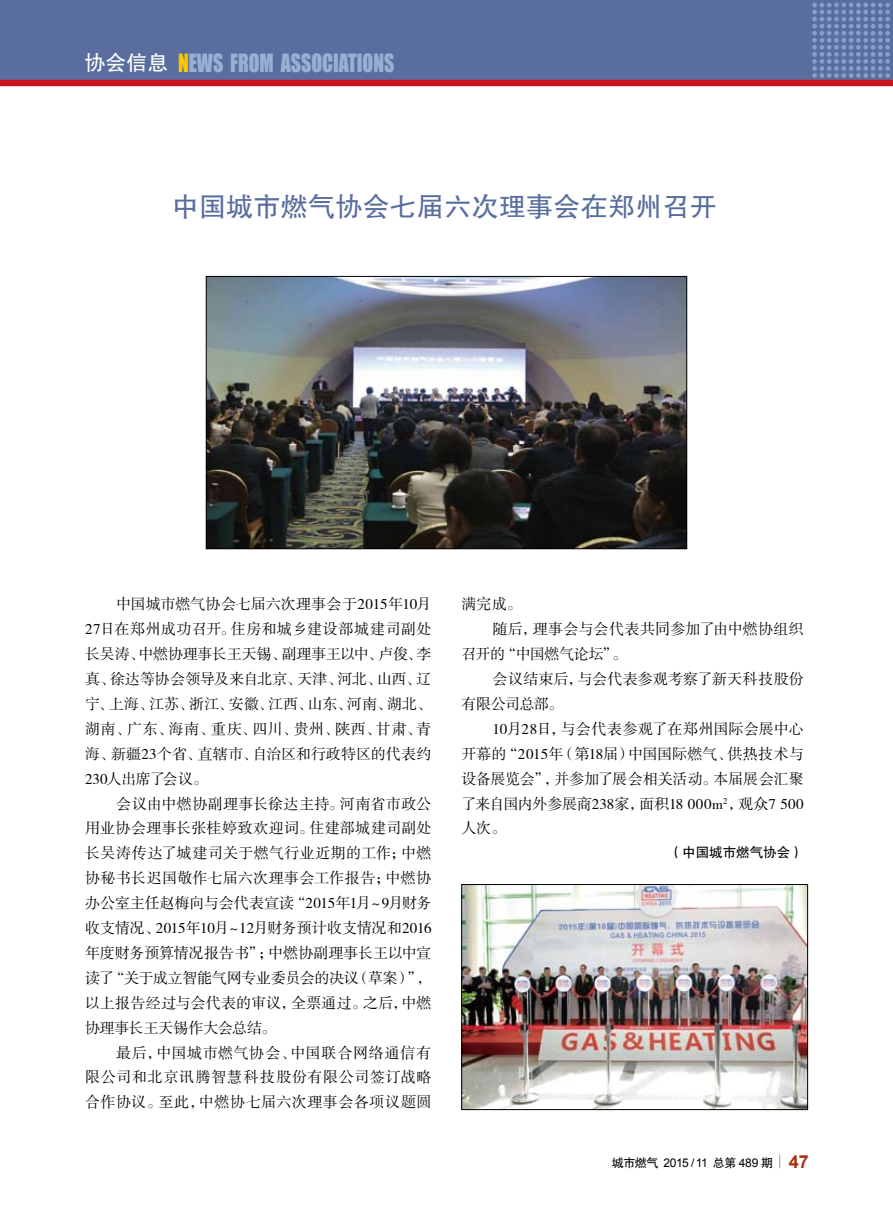
<style>
.page{position:relative;width:893px;height:1212px;background:#fff}
.page>*{position:absolute;margin:0;border:0;box-sizing:border-box;transform-origin:0 0}
.t1{font:27px "FZHTJW GB1 0";letter-spacing:.01em;color:#596e9e}
.t2{font:23.1px "Impact";color:#98b0d3;scale:.86 1}
.t3{font:15px/24.9px "FZSSJW GB1 0";letter-spacing:.01em;color:#000;text-align:justify}
.t4{font:15px "FZSSJW GB1 0";letter-spacing:-.02em;color:#000}
.t5{font:13.5px "FZHTJW GB1 0";color:#000}
.t6{font:12px "Arial";letter-spacing:-.04em;color:#000}
.s1{font-family:"FZHTJW GB1 0";font-size:21px;color:#fff}
.s2{color:#fcc700}
.s3{font-family:"FZHTJW GB1 0"}
.s4{font-weight:700;font-size:18px;color:#a62e14}
</style>
<div class="page">
<div style="left:0;top:0;width:893px;height:82px;background:#596e9e"></div>
<div style="left:0;top:80px;width:893px;height:6px;background:#cc141d"></div>
<svg style="left:812px;top:3px;width:78px;height:75px"></svg>
<svg style="left:779px;top:1155px;width:1px;height:13px"></svg>
<img style="left:463px;top:886px;width:343px;height:222px">
<div style="left:461px;top:884px;width:347px;height:226px;border:1px solid #000"></div>
<img style="left:208px;top:278px;width:477px;height:269px">
<div style="left:206px;top:276px;width:481px;height:273px;border:1px solid #000"></div>
<h2 class="t2" style="left:85px;top:45px;width:362px"><span class="s1">协会信息</span> <span class="s2">N</span>EWS FROM ASSOCIATIONS</h2>
<h1 class="t1" style="left:172px;top:192px;width:547px">中国城市燃气协会七届六次理事会在郑州召开</h1>
<p class="t3" style="left:85px;top:592px;width:348px;text-indent:31px">中国城市燃气协会七届六次理事会于2015年10月27日在郑州成功召开。住房和城乡建设部城建司副处长吴涛、中燃协理事长王天锡、副理事王以中、卢俊、李真、徐达等协会领导及来自北京、天津、河北、山西、辽宁、上海、江苏、浙江、安徽、江西、山东、河南、湖北、湖南、广东、海南、重庆、四川、贵州、陕西、甘肃、青海、新疆23个省、直辖市、自治区和行政特区的代表约230人出席了会议。</p>
<p class="t3" style="left:85px;top:792px;width:348px;text-indent:31px">会议由中燃协副理事长徐达主持。河南省市政公用业协会理事长张桂婷致欢迎词。住建部城建司副处长吴涛传达了城建司关于燃气行业近期的工作；中燃协秘书长迟国敬作七届六次理事会工作报告；中燃协办公室主任赵梅向与会代表宣读“2015年1月～9月财务收支情况、2015年10月～12月财务预计收支情况和2016年度财务预算情况报告书”；中燃协副理事长王以中宣读了“关于成立智能气网专业委员会的决议（草案）”，以上报告经过与会代表的审议，全票通过。之后，中燃协理事长王天锡作大会总结。</p>
<p class="t3" style="left:85px;top:1041px;width:348px;text-indent:31px">最后，中国城市燃气协会、中国联合网络通信有限公司和北京讯腾智慧科技股份有限公司签订战略合作协议。至此，中燃协七届六次理事会各项议题圆</p>
<p class="t3" style="left:461px;top:592px;width:62px">满完成。</p>
<p class="t3" style="left:492px;top:617px;width:313px">随后，理事会与会代表共同参加了由中燃协组织</p>
<p class="t4" style="left:461px;top:646px;width:167px">召开的“中国燃气论坛”。</p>
<p class="t3" style="left:492px;top:667px;width:313px">会议结束后，与会代表参观考察了新天科技股份</p>
<p class="t3" style="left:461px;top:692px;width:103px">有限公司总部。</p>
<p class="t3" style="left:492px;top:717px;width:313px">10月28日，与会代表参观了在郑州国际会展中心</p>
<p class="t3" style="left:461px;top:742px;width:344px">开幕的“2015年（第18届）中国国际燃气、供热技术与</p>
<p class="t3" style="left:461px;top:767px;width:344px">设备展览会”，并参加了展会相关活动。本届展会汇聚</p>
<p class="t3" style="left:461px;top:792px;width:344px">了来自国内外参展商238家，面积18 000m<sup>2</sup>，观众7 500</p>
<p class="t3" style="left:461px;top:817px;width:46px">人次。</p>
<p class="t5" style="left:669px;top:845px;width:136px">（中国城市燃气协会）</p>
<p class="t6" style="left:612px;top:1155px;width:198px"><span class="s3">城市燃气</span> 2015 / 11 <span class="s3">总第</span> 489 <span class="s3">期</span> <span class="s4">47</span></p>
</div>
